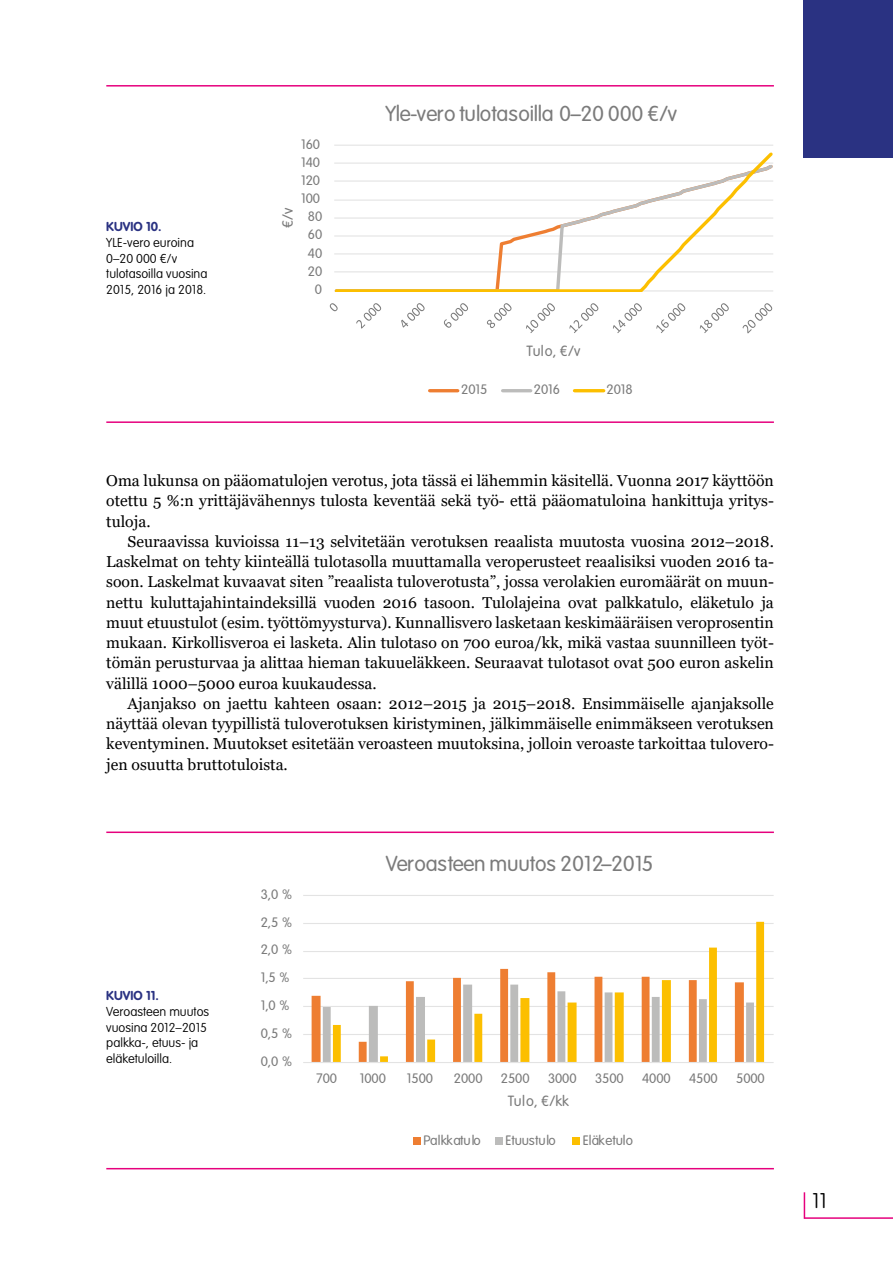
<style>
.page{position:relative;width:893px;height:1263px;background:#fff}
.page>*{position:absolute;margin:0;border:0;box-sizing:border-box;transform-origin:0 0}
.t1{font:300 21.3px "VAG Rounded Std";color:#7b7b7b}
.t2{font:100 21px "VAG Rounded Std";color:#000}
.t3{font:15.75px/20.2px "Georgia";color:#000;text-align:justify}
.t4{font:300 14.55px "VAG Rounded Std";letter-spacing:.015em;color:#7b7b7b}
.t5{font:300 13.5px "VAG Rounded Std";letter-spacing:-.005em;color:#7b7b7b}
.t6{font:100 12.75px/15.8px "VAG Rounded Std";color:#000}
.t7{font:700 12.75px "VAG Rounded Std";color:#2a3282}
</style>
<div class="page">
<div style="left:804px;top:0;width:89px;height:157px;background:#2a3282"></div>
<svg style="left:804px;top:1192px;width:1px;height:25px"></svg>
<hr style="left:804px;top:1217px;width:89px;height:2px;background:#e6007d">
<hr style="left:334px;top:145px;width:439px;height:1px;background:#e3e3e3">
<svg style="left:334px;top:152px;width:439px;height:139px"></svg>
<svg style="left:330px;top:303px;width:8px;height:8px"></svg>
<svg style="left:356px;top:303px;width:25px;height:26px"></svg>
<svg style="left:401px;top:303px;width:24px;height:25px"></svg>
<svg style="left:444px;top:303px;width:24px;height:25px"></svg>
<svg style="left:487px;top:303px;width:25px;height:25px"></svg>
<svg style="left:526px;top:303px;width:29px;height:30px"></svg>
<svg style="left:569px;top:303px;width:29px;height:30px"></svg>
<svg style="left:613px;top:303px;width:29px;height:30px"></svg>
<svg style="left:656px;top:303px;width:29px;height:30px"></svg>
<svg style="left:700px;top:303px;width:29px;height:30px"></svg>
<svg style="left:743px;top:303px;width:29px;height:30px"></svg>
<hr style="left:430px;top:389px;width:28px;height:3px;background:#ee7e32">
<hr style="left:503px;top:389px;width:28px;height:3px;background:#bcbcbb">
<hr style="left:574px;top:389px;width:30px;height:3px;background:#fcbf00">
<hr style="left:106px;top:85px;width:668px;height:2px;background:#e6007d">
<hr style="left:106px;top:421px;width:668px;height:2px;background:#e6007d">
<hr style="left:303px;top:1034px;width:471px;height:1px;background:#e3e3e3">
<hr style="left:303px;top:1006px;width:471px;height:1px;background:#e3e3e3">
<hr style="left:303px;top:978px;width:471px;height:1px;background:#e3e3e3">
<hr style="left:303px;top:951px;width:471px;height:1px;background:#e3e3e3">
<hr style="left:303px;top:923px;width:471px;height:1px;background:#e3e3e3">
<hr style="left:303px;top:895px;width:471px;height:1px;background:#e3e3e3">
<svg style="left:312px;top:995px;width:21px;height:67px"></svg>
<svg style="left:333px;top:922px;width:431px;height:140px"></svg>
<hr style="left:303px;top:1062px;width:471px;height:1px;background:#e3e3e3">
<div style="left:413px;top:1137px;width:7px;height:8px;background:#ee7e32"></div>
<div style="left:495px;top:1137px;width:7px;height:8px;background:#bcbcbb"></div>
<div style="left:572px;top:1137px;width:8px;height:8px;background:#fcbf00"></div>
<hr style="left:106px;top:831px;width:668px;height:2px;background:#e6007d">
<hr style="left:106px;top:1168px;width:668px;height:1px;background:#e6007d">
<p class="t7" style="left:106px;top:219px;width:57px">KUVIO 10.</p>
<p class="t6" style="left:106px;top:235px;width:103px">YLE-vero euroina<br>0–20 000 €/v tulotasoilla vuosina<br>2015, 2016 ja 2018.</p>
<p class="t4" style="left:279px;top:228px;width:22px;rotate:-90deg">€/v</p>
<p class="t5" style="left:301px;top:136px;width:21px">160</p>
<p class="t5" style="left:301px;top:154px;width:21px">140</p>
<p class="t5" style="left:301px;top:172px;width:21px">120</p>
<p class="t5" style="left:301px;top:191px;width:21px">100</p>
<p class="t5" style="left:308px;top:209px;width:16px">80</p>
<p class="t5" style="left:308px;top:227px;width:16px">60</p>
<p class="t5" style="left:308px;top:245px;width:16px">40</p>
<p class="t5" style="left:308px;top:263px;width:16px">20</p>
<p class="t5" style="left:315px;top:281px;width:9px">0</p>
<h1 class="t1" style="left:385px;top:101px;width:293px">Yle-vero tulotasoilla 0–20 000 €/v</h1>
<p class="t4" style="left:527px;top:343px;width:55px">Tulo, €/v</p>
<p class="t5" style="left:461px;top:382px;width:28px">2015</p>
<p class="t5" style="left:534px;top:382px;width:28px">2016</p>
<p class="t5" style="left:607px;top:382px;width:28px">2018</p>
<p class="t3" style="left:106px;top:471px;width:669px">Oma lukunsa on pääomatulojen verotus, jota tässä ei lähemmin käsitellä. Vuonna 2017 käyttöön otettu 5 %:n yrittäjävähennys tulosta keventää sekä työ- että pääomatuloina hankittuja yritys&shy;tuloja.</p>
<p class="t3" style="left:106px;top:531px;width:669px;text-indent:21px">Seuraavissa kuvioissa 11–13 selvitetään verotuksen reaalista muutosta vuosina 2012–2018.<br>Laskelmat on tehty kiinteällä tulotasolla muuttamalla veroperusteet reaalisiksi vuoden 2016 ta&shy;soon. Laskelmat kuvaavat siten ”reaalista tuloverotusta”, jossa verolakien euromäärät on muun&shy;nettu kuluttajahintaindeksillä vuoden 2016 tasoon. Tulolajeina ovat palkkatulo, eläketulo ja muut etuustulot (esim. työttömyysturva). Kunnallisvero lasketaan keskimääräisen veroprosentin mukaan. Kirkollisveroa ei lasketa. Alin tulotaso on 700 euroa/kk, mikä vastaa suunnilleen työt&shy;tömän perusturvaa ja alittaa hieman takuueläkkeen. Seuraavat tulotasot ovat 500 euron askelin välillä 1000–5000 euroa kuukaudessa.</p>
<p class="t3" style="left:106px;top:694px;width:669px;text-indent:21px">Ajanjakso on jaettu kahteen osaan: 2012–2015 ja 2015–2018. Ensimmäiselle ajanjaksolle näyttää olevan tyypillistä tuloverotuksen kiristyminen, jälkimmäiselle enimmäkseen verotuksen keventyminen. Muutokset esitetään veroasteen muutoksina, jolloin veroaste tarkoittaa tulovero&shy;jen osuutta bruttotuloista.</p>
<p class="t7" style="left:106px;top:988px;width:54px">KUVIO 11.</p>
<p class="t6" style="left:106px;top:1004px;width:104px">Veroasteen muutos vuosina 2012–2015 palkka-, etuus- ja eläketuloilla.</p>
<p class="t5" style="left:261px;top:886px;width:33px">3,0 %</p>
<p class="t5" style="left:261px;top:914px;width:33px">2,5 %</p>
<p class="t5" style="left:261px;top:942px;width:33px">2,0 %</p>
<p class="t5" style="left:261px;top:970px;width:30px">1,5 %</p>
<p class="t5" style="left:261px;top:997px;width:30px">1,0 %</p>
<p class="t5" style="left:261px;top:1025px;width:33px">0,5 %</p>
<p class="t5" style="left:261px;top:1053px;width:33px">0,0 %</p>
<h1 class="t1" style="left:386px;top:852px;width:269px">Veroasteen muutos 2012–2015</h1>
<p class="t5" style="left:316px;top:1071px;width:23px">700</p>
<p class="t5" style="left:360px;top:1071px;width:28px">1000</p>
<p class="t5" style="left:407px;top:1071px;width:28px">1500</p>
<p class="t5" style="left:454px;top:1071px;width:30px">2000</p>
<p class="t5" style="left:501px;top:1071px;width:30px">2500</p>
<p class="t5" style="left:548px;top:1071px;width:30px">3000</p>
<p class="t5" style="left:595px;top:1071px;width:30px">3500</p>
<p class="t5" style="left:642px;top:1071px;width:30px">4000</p>
<p class="t5" style="left:689px;top:1071px;width:30px">4500</p>
<p class="t5" style="left:736px;top:1071px;width:30px">5000</p>
<p class="t4" style="left:508px;top:1093px;width:63px">Tulo, €/kk</p>
<p class="t5" style="left:423px;top:1132px;width:59px">Palkkatulo</p>
<p class="t5" style="left:505px;top:1132px;width:52px">Etuustulo</p>
<p class="t5" style="left:583px;top:1132px;width:52px">Eläketulo</p>
<h2 class="t2" style="left:812px;top:1189px;width:16px">11</h2>
</div>
